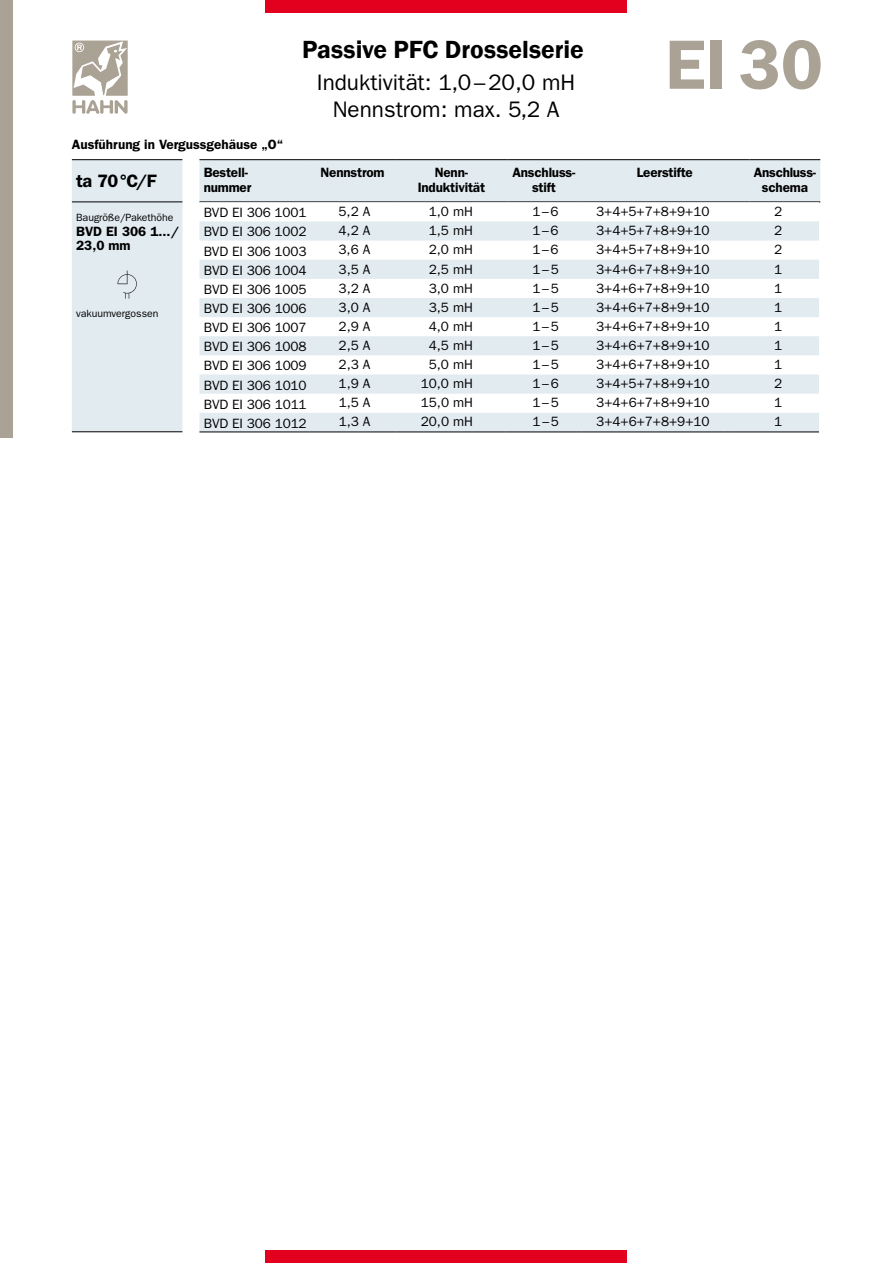
<style>
.page{position:relative;width:893px;height:1263px;background:#fff}
.page>*{position:absolute;margin:0;border:0;box-sizing:border-box;transform-origin:0 0}
.t1{font:600 70.05px "Franklin Gothic";color:#aaa295}
.t2{font:600 25.5px "Franklin Gothic";color:#000}
.t3{font:22.5px/27px "Franklin Gothic";color:#000;text-align:center}
.t4{font:600 18px "Franklin Gothic";color:#000}
.t5{font:13.5px "Franklin Gothic";letter-spacing:-.01em;color:#000}
.t6{font:600 13.5px/15px "Franklin Gothic";letter-spacing:-.015em;color:#000;text-align:center}
.t7{font:10.5px "Franklin Gothic";color:#000}
</style>
<div class="page">
<div style="left:266px;top:0;width:361px;height:12px;background:#e3001f"></div>
<div style="left:266px;top:1250px;width:361px;height:13px;background:#e3001f"></div>
<div style="left:0;top:0;width:13px;height:438px;background:#aaa295"></div>
<svg style="left:72px;top:41px;width:56px;height:73px"></svg>
<hr style="left:72px;top:159px;width:110px;height:1px;background:#000">
<div style="left:72px;top:160px;width:110px;height:272px;background:#e2ebf0"></div>
<div style="left:199px;top:160px;width:621px;height:42px;background:#e2ebf0"></div>
<hr style="left:310px;top:159px;width:85px;height:1px;background:#000">
<hr style="left:395px;top:159px;width:113px;height:1px;background:#000">
<hr style="left:508px;top:159px;width:72px;height:1px;background:#000">
<hr style="left:580px;top:159px;width:170px;height:1px;background:#000">
<hr style="left:750px;top:159px;width:70px;height:1px;background:#000">
<hr style="left:750px;top:202px;width:70px;height:1px;background:#000">
<hr style="left:199px;top:159px;width:111px;height:1px;background:#000">
<svg style="left:199px;top:202px;width:620px;height:1px"></svg>
<svg style="left:199px;top:221px;width:620px;height:211px;fill:#e2ebf0"></svg>
<hr style="left:199px;top:432px;width:110px;height:1px;background:#000">
<hr style="left:309px;top:432px;width:86px;height:1px;background:#000">
<hr style="left:395px;top:432px;width:78px;height:1px;background:#000">
<hr style="left:473px;top:432px;width:32px;height:1px;background:#000">
<hr style="left:505px;top:432px;width:76px;height:1px;background:#000">
<hr style="left:581px;top:432px;width:143px;height:1px;background:#000">
<hr style="left:733px;top:432px;width:86px;height:1px;background:#000">
<p class="t6" style="left:72px;top:137px;width:213px">Ausführung in Vergussgehäuse „O“</p>
<h2 class="t2" style="left:302px;top:34px;width:283px">Passive PFC Drosselserie</h2>
<h2 class="t2" style="left:336px;top:36px;width:222px">Netzdrosseln (PFC)</h2>
<h3 class="t3" style="left:317px;top:69px;width:260px">Induktivität: 1,0–20,0 mH<br>Nennstrom: max. 5,2 A</h3>
<h1 class="t1" style="left:665px;top:23px;width:159px">EI 30</h1>
<h3 class="t4" style="left:76px;top:170px;width:82px">ta 70°C/F</h3>
<p class="t7" style="left:76px;top:212px;width:99px">Baugröße/Pakethöhe</p>
<p class="t6" style="left:76px;top:225px;width:105px;line-height:14.1px;text-align:left">BVD EI 306 1.../<br>23,0 mm</p>
<p class="t7" style="left:76px;top:308px;width:84px">vakuumvergossen</p>
<p class="t6" style="left:204px;top:165px;width:49px;text-align:left">Bestell&shy;nummer</p>
<p class="t6" style="left:321px;top:165px;width:65px">Nennstrom</p>
<p class="t6" style="left:418px;top:165px;width:69px">Nenn-<br>Induktivität</p>
<p class="t6" style="left:512px;top:165px;width:64px">Anschluss&shy;stift</p>
<p class="t6" style="left:637px;top:165px;width:58px">Leerstifte</p>
<p class="t6" style="left:754px;top:165px;width:64px">Anschluss&shy;schema</p>
<p class="t5" style="left:204px;top:205px;width:104px">BVD EI 306 1001</p>
<p class="t5" style="left:339px;top:204px;width:33px">5,2 A</p>
<p class="t5" style="left:429px;top:204px;width:46px">1,0 mH</p>
<p class="t5" style="left:532px;top:204px;width:28px">1–6</p>
<p class="t5" style="left:596px;top:204px;width:115px">3+4+5+7+8+9+10</p>
<p class="t5" style="left:774px;top:204px;width:10px">2</p>
<p class="t5" style="left:204px;top:224px;width:104px">BVD EI 306 1002</p>
<p class="t5" style="left:339px;top:223px;width:33px">4,2 A</p>
<p class="t5" style="left:429px;top:223px;width:46px">1,5 mH</p>
<p class="t5" style="left:532px;top:223px;width:28px">1–6</p>
<p class="t5" style="left:596px;top:223px;width:115px">3+4+5+7+8+9+10</p>
<p class="t5" style="left:774px;top:223px;width:10px">2</p>
<p class="t5" style="left:204px;top:243px;width:104px">BVD EI 306 1003</p>
<p class="t5" style="left:339px;top:242px;width:33px">3,6 A</p>
<p class="t5" style="left:429px;top:242px;width:46px">2,0 mH</p>
<p class="t5" style="left:532px;top:242px;width:28px">1–6</p>
<p class="t5" style="left:596px;top:242px;width:115px">3+4+5+7+8+9+10</p>
<p class="t5" style="left:774px;top:242px;width:10px">2</p>
<p class="t5" style="left:204px;top:262px;width:104px">BVD EI 306 1004</p>
<p class="t5" style="left:339px;top:261px;width:33px">3,5 A</p>
<p class="t5" style="left:429px;top:261px;width:46px">2,5 mH</p>
<p class="t5" style="left:532px;top:261px;width:28px">1–5</p>
<p class="t5" style="left:596px;top:261px;width:115px">3+4+6+7+8+9+10</p>
<p class="t5" style="left:774px;top:261px;width:10px">1</p>
<p class="t5" style="left:204px;top:281px;width:104px">BVD EI 306 1005</p>
<p class="t5" style="left:339px;top:280px;width:33px">3,2 A</p>
<p class="t5" style="left:429px;top:280px;width:46px">3,0 mH</p>
<p class="t5" style="left:532px;top:280px;width:28px">1–5</p>
<p class="t5" style="left:596px;top:280px;width:115px">3+4+6+7+8+9+10</p>
<p class="t5" style="left:774px;top:280px;width:10px">1</p>
<p class="t5" style="left:204px;top:301px;width:104px">BVD EI 306 1006</p>
<p class="t5" style="left:339px;top:299px;width:33px">3,0 A</p>
<p class="t5" style="left:429px;top:299px;width:46px">3,5 mH</p>
<p class="t5" style="left:532px;top:299px;width:28px">1–5</p>
<p class="t5" style="left:596px;top:299px;width:115px">3+4+6+7+8+9+10</p>
<p class="t5" style="left:774px;top:299px;width:10px">1</p>
<p class="t5" style="left:204px;top:320px;width:104px">BVD EI 306 1007</p>
<p class="t5" style="left:339px;top:319px;width:33px">2,9 A</p>
<p class="t5" style="left:429px;top:319px;width:46px">4,0 mH</p>
<p class="t5" style="left:532px;top:319px;width:28px">1–5</p>
<p class="t5" style="left:596px;top:319px;width:115px">3+4+6+7+8+9+10</p>
<p class="t5" style="left:774px;top:319px;width:10px">1</p>
<p class="t5" style="left:204px;top:339px;width:104px">BVD EI 306 1008</p>
<p class="t5" style="left:339px;top:338px;width:33px">2,5 A</p>
<p class="t5" style="left:429px;top:338px;width:46px">4,5 mH</p>
<p class="t5" style="left:532px;top:338px;width:28px">1–5</p>
<p class="t5" style="left:596px;top:338px;width:115px">3+4+6+7+8+9+10</p>
<p class="t5" style="left:774px;top:338px;width:10px">1</p>
<p class="t5" style="left:204px;top:358px;width:104px">BVD EI 306 1009</p>
<p class="t5" style="left:339px;top:357px;width:33px">2,3 A</p>
<p class="t5" style="left:429px;top:357px;width:46px">5,0 mH</p>
<p class="t5" style="left:532px;top:357px;width:28px">1–5</p>
<p class="t5" style="left:596px;top:357px;width:115px">3+4+6+7+8+9+10</p>
<p class="t5" style="left:774px;top:357px;width:10px">1</p>
<p class="t5" style="left:204px;top:377px;width:104px">BVD EI 306 1010</p>
<p class="t5" style="left:339px;top:376px;width:33px">1,9 A</p>
<p class="t5" style="left:421px;top:376px;width:54px">10,0 mH</p>
<p class="t5" style="left:532px;top:376px;width:28px">1–6</p>
<p class="t5" style="left:596px;top:376px;width:115px">3+4+5+7+8+9+10</p>
<p class="t5" style="left:774px;top:376px;width:10px">2</p>
<p class="t5" style="left:204px;top:396px;width:104px">BVD EI 306 1011</p>
<p class="t5" style="left:339px;top:395px;width:33px">1,5 A</p>
<p class="t5" style="left:421px;top:395px;width:54px">15,0 mH</p>
<p class="t5" style="left:532px;top:395px;width:28px">1–5</p>
<p class="t5" style="left:596px;top:395px;width:115px">3+4+6+7+8+9+10</p>
<p class="t5" style="left:774px;top:395px;width:10px">1</p>
<p class="t5" style="left:204px;top:415px;width:104px">BVD EI 306 1012</p>
<p class="t5" style="left:339px;top:414px;width:33px">1,3 A</p>
<p class="t5" style="left:421px;top:414px;width:54px">20,0 mH</p>
<p class="t5" style="left:532px;top:414px;width:28px">1–5</p>
<p class="t5" style="left:596px;top:414px;width:115px">3+4+6+7+8+9+10</p>
<p class="t5" style="left:774px;top:414px;width:10px">1</p>
</div>
